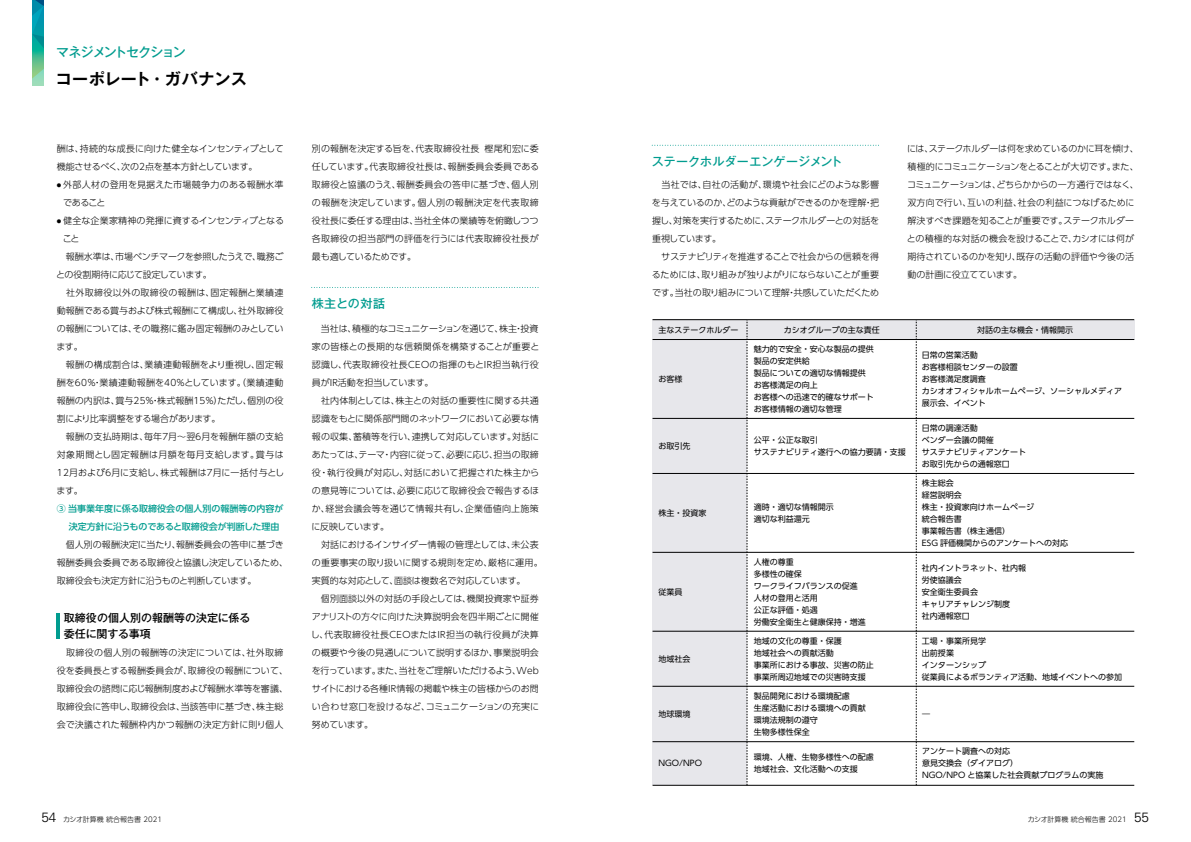
<style>
.page{position:relative;width:1191px;height:842px;background:#fff}
.page>*{position:absolute;margin:0;border:0;box-sizing:border-box;transform-origin:0 0}
.t1{font:700 16px "Gothic MB101 Pro De";letter-spacing:.02em;color:#000}
.t2{font:500 13px "Gothic MB101 Pro";letter-spacing:-.085em;color:#009c8f}
.t3{font:500 12px "Gothic MB101 Pro";color:#009c8f}
.t4{font:500 11px/16px "Gothic MB101 Pro";color:#000}
.t5{font:300 9px/18px "UD Shin Go Pro";color:#000}
.t6{font:300 9px/18px "UD Shin Go Pro";letter-spacing:.03em;color:#000}
.t7{font:300 9px "UD Shin Go Pro";letter-spacing:.035em;color:#000}
.t8{font:300 9px/18px "UD Shin Go Pro";letter-spacing:-.02em;color:#000}
.t9{font:500 9px/18px "UD Shin Go Pro";color:#009c8f}
.t10{font:300 9px "UD Shin Go Pro";letter-spacing:-.035em;color:#000}
.t11{font:300 9px "UD Shin Go Pro";letter-spacing:.025em;color:#000}
.t12{font:300 9px "UD Shin Go Pro";letter-spacing:.04em;color:#000}
.t13{font:300 9px "UD Shin Go Pro";letter-spacing:-.04em;color:#000}
.t14{font:8px/11.9px "UD Shin Go Pro";color:#000}
.t15{font:300 7px "UD Shin Go Pro";color:#000}
.s1{font-family:"Univers LT Std";font-size:13.5px}
</style>
<div class="page">
<div style="left:652px;top:320px;width:482px;height:19px;background:#e7e7eb"></div>
<div style="left:652px;top:320px;width:95px;height:465px;background:#e7e7eb"></div>
<hr style="left:652px;top:319px;width:482px;height:1px;background:#000">
<svg style="left:747px;top:320px;width:1px;height:465px"></svg>
<svg style="left:916px;top:320px;width:1px;height:465px"></svg>
<hr style="left:652px;top:339px;width:482px;height:1px;background:#000">
<hr style="left:652px;top:418px;width:482px;height:1px;background:#000">
<hr style="left:652px;top:473px;width:482px;height:1px;background:#000">
<hr style="left:652px;top:552px;width:482px;height:1px;background:#000">
<hr style="left:652px;top:631px;width:482px;height:1px;background:#000">
<hr style="left:652px;top:686px;width:482px;height:1px;background:#000">
<hr style="left:652px;top:741px;width:482px;height:1px;background:#000">
<hr style="left:652px;top:785px;width:482px;height:1px;background:#000">
<svg style="left:652px;top:145px;width:227px;height:1px"></svg>
<hr style="left:57px;top:613px;width:3px;height:25px;background:#009c8f">
<svg style="left:312px;top:287px;width:226px;height:1px"></svg>
<svg style="left:32px;top:0;width:12px;height:86px"></svg>
<h2 class="t2" style="left:56px;top:41px;width:131px">マネジメントセクション</h2>
<h1 class="t1" style="left:56px;top:65px;width:193px">コーポレート・ガバナンス</h1>
<p class="t8" style="left:57px;top:140px;width:228px">酬は、持続的な成長に向けた健全なインセンティブとして機能させるべく、次の2点を基本方針としています。</p>
<p class="t6" style="left:63px;top:176px;width:222px;text-indent:-6px"><sup>●</sup> 外部人材の登用を見据えた市場競争力のある報酬水準であること</p>
<p class="t5" style="left:57px;top:212px;width:229px"><sup>●</sup> 健全な企業家精神の発揮に資するインセンティブとなる</p>
<p class="t5" style="left:63px;top:230px;width:18px">こと</p>
<p class="t10" style="left:57px;top:250px;width:228px">　報酬水準は、市場ベンチマークを参照したうえで、職務ご</p>
<p class="t10" style="left:56px;top:268px;width:157px">との役割期待に応じて設定しています。</p>
<p class="t7" style="left:57px;top:286px;width:228px">　社外取締役以外の取締役の報酬は、固定報酬と業績連</p>
<p class="t5" style="left:57px;top:302px;width:228px">動報酬である賞与および株式報酬にて構成し、社外取締役</p>
<p class="t5" style="left:57px;top:320px;width:228px">の報酬については、その職務に鑑み固定報酬のみとしてい</p>
<p class="t5" style="left:56px;top:338px;width:28px">ます。</p>
<p class="t6" style="left:66px;top:356px;width:219px">報酬の構成割合は、業績連動報酬をより重視し、固定報</p>
<p class="t7" style="left:57px;top:376px;width:228px">酬を60％・業績連動報酬を40％としています。（業績連動</p>
<p class="t5" style="left:57px;top:392px;width:228px">報酬の内訳は、賞与25％・株式報酬15％）ただし、個別の役</p>
<p class="t13" style="left:57px;top:412px;width:165px">割により比率調整をする場合があります。</p>
<p class="t11" style="left:66px;top:430px;width:219px">報酬の支払時期は、毎年７月～翌６月を報酬年額の支給</p>
<p class="t12" style="left:57px;top:448px;width:228px">対象期間とし固定報酬は月額を毎月支給します。賞与は</p>
<p class="t5" style="left:57px;top:464px;width:229px">12月および６月に支給し、株式報酬は７月に一括付与とし</p>
<p class="t5" style="left:56px;top:482px;width:28px">ます。</p>
<p class="t9" style="left:69px;top:500px;width:216px;text-indent:-12px">③ 当事業年度に係る取締役会の個人別の報酬等の内容が決定方針に沿うものであると取締役会が判断した理由</p>
<p class="t5" style="left:57px;top:536px;width:233px;text-indent:9px">個人別の報酬決定に当たり、報酬委員会の答申に基づき報酬委員会委員である取締役と協議し決定しているため、取締役会も決定方針に沿うものと判断しています。</p>
<p class="t4" style="left:64px;top:608px;width:188px">取締役の個人別の報酬等の決定に係る委任に関する事項</p>
<p class="t5" style="left:57px;top:644px;width:233px;text-align:center">取締役の個人別の報酬等の決定については、社外取締<br>役を委員長とする報酬委員会が、取締役の報酬について、取締役会の諮問に応じ報酬制度および報酬水準等を審議、取締役会に答申し、取締役会は、当該答申に基づき、株主総会で決議された報酬枠内かつ報酬の決定方針に則り個人</p>
<p class="t5" style="left:312px;top:140px;width:229px;text-align:justify">別の報酬を決定する旨を、代表取締役社長 樫尾和宏に委任しています。代表取締役社長は、報酬委員会委員である取締役と協議のうえ、報酬委員会の答申に基づき、個人別の報酬を決定しています。個人別の報酬決定を代表取締役社長に委任する理由は、当社全体の業績等を俯瞰しつつ各取締役の担当部門の評価を行うには代表取締役社長が最も適しているためです。</p>
<h3 class="t3" style="left:312px;top:294px;width:75px">株主との対話</h3>
<p class="t5" style="left:311px;top:320px;width:233px">　当社は、積極的なコミュニケーションを通じて、株主・投資家の皆様との長期的な信頼関係を構築することが重要と認識し、代表取締役社長CEOの指揮のもとIR担当執行役員がIR活動を担当しています。<br>　社内体制としては、株主との対話の重要性に関する共通認識をもとに関係部門間のネットワークにおいて必要な情報の収集、蓄積等を行い、連携して対応しています。対話にあたっては、テーマ・内容に従って、必要に応じ、担当の取締役・執行役員が対応し、対話において把握された株主からの意見等については、必要に応じて取締役会で報告するほか、経営会議会等を通じて情報共有し、企業価値向上施策に反映しています。<br>　対話におけるインサイダー情報の管理としては、未公表の重要事実の取り扱いに関する規則を定め、厳格に運用。実質的な対応として、面談は複数名で対応しています。<br>　個別面談以外の対話の手段としては、機関投資家や証券アナリストの方々に向けた決算説明会を四半期ごとに開催し、代表取締役社長CEOまたはIR担当の執行役員が決算の概要や今後の見通しについて説明するほか、事業説明会を行っています。また、当社をご理解いただけるよう、Webサイトにおける各種IR情報の掲載や株主の皆様からのお問い合わせ窓口を設けるなど、コミュニケーションの充実に努めています。</p>
<h3 class="t3" style="left:652px;top:151px;width:192px">ステークホルダーエンゲージメント</h3>
<p class="t5" style="left:652px;top:176px;width:229px;text-align:justify">　当社では、自社の活動が、環境や社会にどのような影響を与えているのか、どのような貢献ができるのかを理解・把握し、対策を実行するために、ステークホルダーとの対話を重視しています。</p>
<p class="t5" style="left:652px;top:248px;width:229px;text-align:justify;text-indent:9px">サステナビリティを推進することで社会からの信頼を得るためには、取り組みが独りよがりにならないことが重要です。当社の取り組みについて理解・共感していただくため</p>
<p class="t5" style="left:907px;top:140px;width:233px">には、ステークホルダーは何を求めているのかに耳を傾け、積極的にコミュニケーションをとることが大切です。また、コミュニケーションは、どちらかからの一方通行ではなく、双方向で行い、互いの利益、社会の利益につなげるために解決すべき課題を知ることが重要です。ステークホルダーとの積極的な対話の機会を設けることで、カシオには何が期待されているのかを知り、既存の活動の評価や今後の活動の計画に役立てています。</p>
<p class="t14" style="left:658px;top:323px;width:81px">主なステークホルダー</p>
<p class="t14" style="left:784px;top:323px;width:97px">カシオグループの主な責任</p>
<p class="t14" style="left:977px;top:323px;width:97px">対話の主な機会・情報開示</p>
<p class="t14" style="left:658px;top:373px;width:25px">お客様</p>
<p class="t14" style="left:753px;top:343px;width:121px">魅力的で安全・安心な製品の提供製品の安定供給<br>製品についての適切な情報提供お客様満足の向上<br>お客様への迅速で的確なサポートお客様情報の適切な管理</p>
<p class="t14" style="left:922px;top:349px;width:201px">日常の営業活動<br>お客様相談センターの設置<br>お客様満足度調査<br>カシオオフィシャルホームページ、ソーシャルメディア展示会、イベント</p>
<p class="t14" style="left:658px;top:440px;width:33px">お取引先</p>
<p class="t14" style="left:753px;top:434px;width:153px">公平・公正な取引<br>サステナビリティ遂行への協力要請・支援</p>
<p class="t14" style="left:922px;top:422px;width:105px">日常の調達活動<br>ベンダー会議の開催<br>サステナビリティアンケートお取引先からの通報窓口</p>
<p class="t14" style="left:658px;top:507px;width:49px">株主・投資家</p>
<p class="t14" style="left:753px;top:501px;width:81px">適時・適切な情報開示適切な利益還元</p>
<p class="t14" style="left:922px;top:477px;width:148px">株主総会<br>経営説明会<br>株主・投資家向けホームページ<br>統合報告書<br>事業報告書（株主通信）<br>ESG 評価機関からのアンケートへの対応</p>
<p class="t14" style="left:658px;top:585px;width:25px">従業員</p>
<p class="t14" style="left:658px;top:652px;width:33px">地域社会</p>
<p class="t14" style="left:658px;top:707px;width:33px">地球環境</p>
<p class="t14" style="left:753px;top:556px;width:113px">人権の尊重<br>多様性の確保<br>ワークライフバランスの促進人材の登用と活用<br>公正な評価・処遇<br>労働安全衛生と健康保持・増進</p>
<p class="t14" style="left:922px;top:562px;width:105px">社内イントラネット、社内報労使協議会<br>安全衛生委員会<br>キャリアチャレンジ制度<br>社内通報窓口</p>
<p class="t14" style="left:753px;top:635px;width:121px">地域の文化の尊重・保護<br>地域社会への貢献活動<br>事業所における事故、災害の防止事業所周辺地域での災害時支援</p>
<p class="t14" style="left:922px;top:635px;width:201px">工場・事業所見学<br>出前授業<br>インターンシップ<br>従業員によるボランティア活動、地域イベントへの参加</p>
<p class="t14" style="left:753px;top:690px;width:113px">製品開発における環境配慮<br>生産活動における環境への貢献環境法規制の遵守<br>生物多様性保全</p>
<p class="t14" style="left:922px;top:707px;width:9px">―</p>
<p class="t14" style="left:658px;top:757px;width:45px">NGO/NPO</p>
<p class="t14" style="left:753px;top:751px;width:121px">環境、人権、生物多様性への配慮地域社会、文化活動への支援</p>
<p class="t14" style="left:922px;top:745px;width:183px">アンケート調査への対応<br>意見交換会（ダイアログ）<br>NGO/NPO と協業した社会貢献プログラムの実施</p>
<p class="t15" style="left:42px;top:814px;width:129px"><span class="s1">54</span>　カシオ計算機 統合報告書 2021　</p>
<p class="t15" style="left:1021px;top:814px;width:129px">　カシオ計算機 統合報告書 2021　<span class="s1">55</span></p>
</div>
